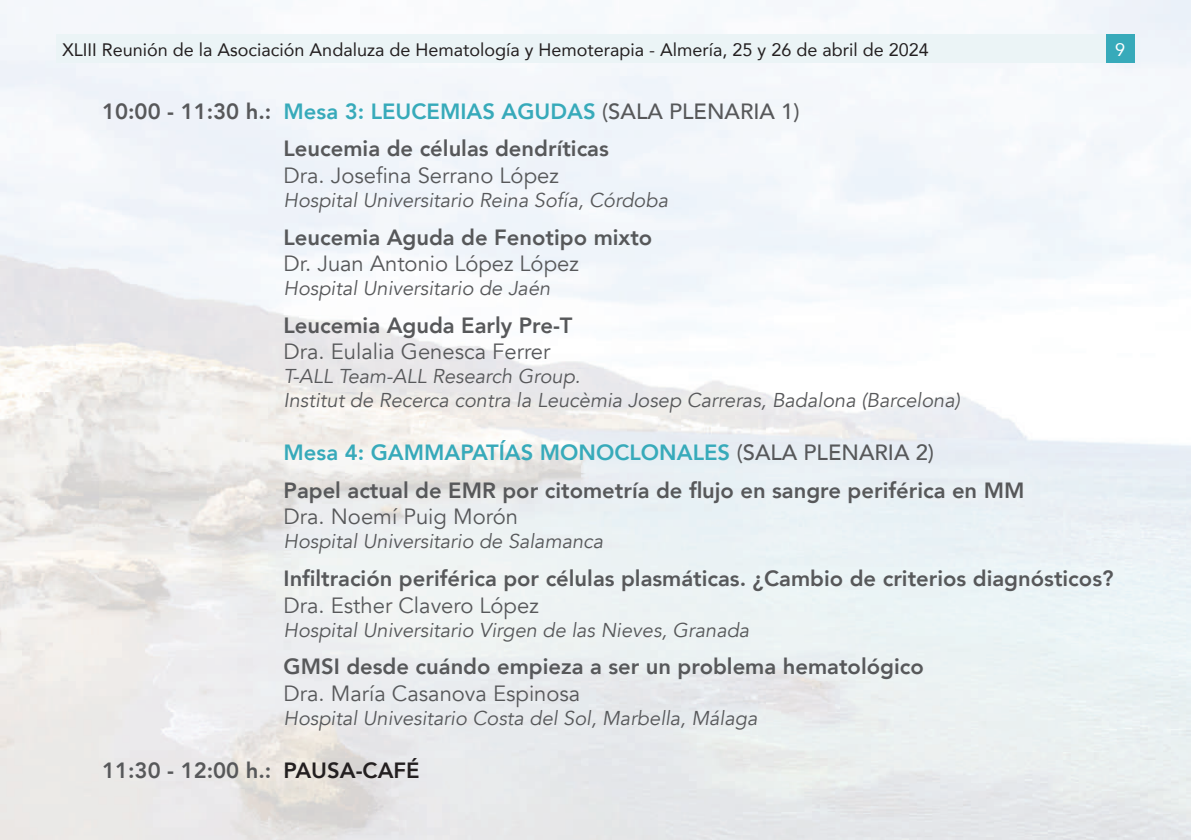
<style>
.page{position:relative;width:1191px;height:840px;background:#fff}
.page>*{position:absolute;margin:0;border:0;box-sizing:border-box;transform-origin:0 0}
.t1{font:800 22px/37.8px "Avenir";color:#57585a;text-align:center}
.t2{font:22px "Avenir";color:#57585a}
.t3{font:italic 20px/24px "Avenir";color:#57585a}
.t4{font:18px "Avenir";color:#231f20}
.t5{font:18px "Avenir";color:#fff}
.s1{color:#37aaba}
.s2{font-weight:500}
.s3{color:#231f20}
</style>
<div class="page">
<img style="left:0;top:0;width:1191px;height:839px">
<div style="left:57px;top:34px;width:1077px;height:28px;background:#ebf4f6"></div>
<div style="left:1106px;top:34px;width:28px;height:28px;background:#37aaba"></div>
<p class="t4" style="left:62px;top:35px;width:868px">XLIII Reunión de la Asociación Andaluza de Hematología y Hemoterapia - Almería, 25 y 26 de abril de 2024</p>
<p class="t5" style="left:1115px;top:35px;width:12px">9</p>
<p class="t1" style="left:102px;top:92px;width:699px">10:00 - 11:30 h.: <span class="s1">Mesa 3: LEUCEMIAS AGUDAS</span> <span class="s2">(SALA PLENARIA 1)<br></span>Leucemia de células dendríticas</p>
<p class="t2" style="left:283px;top:162px;width:277px">Dra. Josefina Serrano López</p>
<p class="t3" style="left:283px;top:188px;width:386px">Hospital Universitario Reina Sofía, Córdoba</p>
<p class="t1" style="left:283px;top:218px;width:370px">Leucemia Aguda de Fenotipo mixto</p>
<p class="t2" style="left:283px;top:250px;width:297px">Dr. Juan Antonio López López</p>
<p class="t3" style="left:283px;top:276px;width:268px">Hospital Universitario de Jaén</p>
<p class="t1" style="left:283px;top:306px;width:290px">Leucemia Aguda Early Pre-T</p>
<p class="t2" style="left:283px;top:338px;width:268px">Dra. Eulalia Genesca Ferrer</p>
<p class="t3" style="left:283px;top:364px;width:678px">T-ALL Team-ALL Research Group.<br>Institut de Recerca contra la Leucèmia Josep Carreras, Badalona (Barcelona)</p>
<p class="t1" style="left:283px;top:433px;width:742px;text-align:left"><span class="s1">Mesa 4: GAMMAPATÍAS MONOCLONALES</span> <span class="s2">(SALA PLENARIA 2)<br></span>Papel actual de EMR por citometría de flujo en sangre periférica en MM</p>
<p class="t2" style="left:283px;top:503px;width:236px">Dra. Noemí Puig Morón</p>
<p class="t3" style="left:283px;top:529px;width:321px">Hospital Universitario de Salamanca</p>
<p class="t1" style="left:283px;top:559px;width:831px">Infiltración periférica por células plasmáticas. ¿Cambio de criterios diagnósticos?</p>
<p class="t2" style="left:283px;top:591px;width:257px">Dra. Esther Clavero López</p>
<p class="t3" style="left:283px;top:617px;width:467px">Hospital Universitario Virgen de las Nieves, Granada</p>
<p class="t1" style="left:283px;top:647px;width:641px">GMSI desde cuándo empieza a ser un problema hematológico</p>
<p class="t2" style="left:283px;top:679px;width:298px">Dra. María Casanova Espinosa</p>
<p class="t3" style="left:283px;top:705px;width:475px">Hospital Univesitario Costa del Sol, Marbella, Málaga</p>
<p class="t1" style="left:102px;top:750px;width:319px">11:30 - 12:00 h.: <span class="s3">PAUSA-CAFÉ</span></p>
</div>
